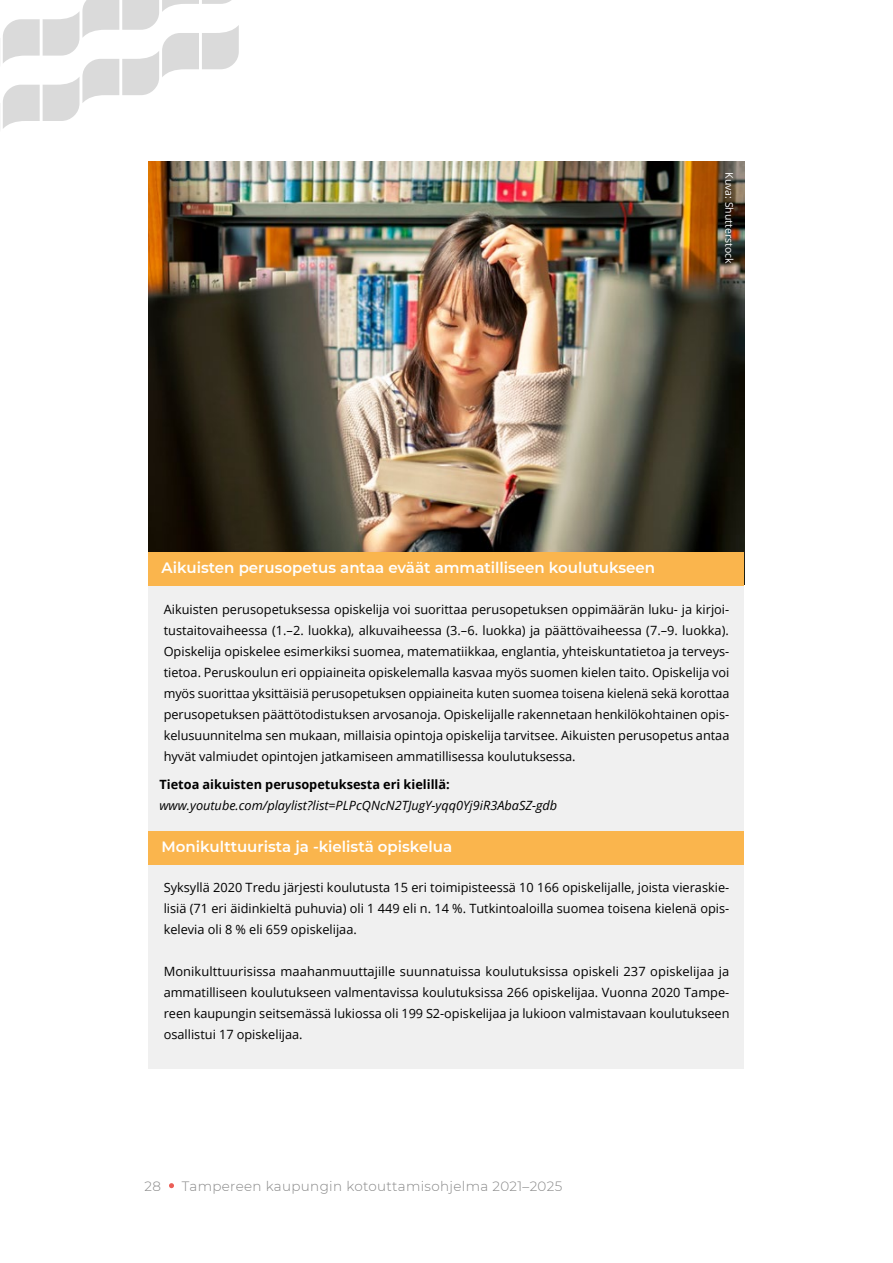
<style>
.page{position:relative;width:893px;height:1263px;background:#fff}
.page>*{position:absolute;margin:0;border:0;box-sizing:border-box;transform-origin:0 0}
.t1{font:600 15px "Montserrat";color:#fff}
.t2{font:300 13.5px "Montserrat";letter-spacing:.025em;color:#878787}
.t3{font:12.75px/21px "Open Sans";color:#000;text-align:justify}
.t4{font:italic 12.75px "Open Sans";color:#000}
.t5{font:700 12.75px "Open Sans";color:#000}
.t6{font:10.5px "Open Sans";color:#fff}
</style>
<div class="page">
<img style="left:149px;top:162px;width:595px;height:391px">
<div style="left:149px;top:575px;width:595px;height:268px;background:#f0f0f0"></div>
<div style="left:149px;top:553px;width:595px;height:33px;background:#fab54d"></div>
<div style="left:149px;top:854px;width:595px;height:215px;background:#f0f0f0"></div>
<div style="left:149px;top:831px;width:595px;height:34px;background:#fab54d"></div>
<svg style="left:169px;top:1183px;width:5px;height:5px"></svg>
<svg style="left:3px;top:0;width:236px;height:129px"></svg>
<p class="t6" style="left:736px;top:172px;width:93px;rotate:90deg">Kuva: Shutterstock</p>
<p class="t1" style="left:162px;top:557px;width:495px">Aikuisten perusopetus antaa eväät ammatilliseen koulutukseen</p>
<p class="t3" style="left:164px;top:599px;width:567px">Aikuisten perusopetuksessa opiskelija voi suorittaa perusopetuksen oppimäärän luku- ja kirjoi&shy;tustaitovaiheessa (1.–2. luokka), alkuvaiheessa (3.–6. luokka) ja päättövaiheessa (7.–9. luokka).<br>Opiskelija opiskelee esimerkiksi suomea, matematiikkaa, englantia, yhteiskuntatietoa ja terveys&shy;tietoa. Peruskoulun eri oppiaineita opiskelemalla kasvaa myös suomen kielen taito. Opiskelija voi myös suorittaa yksittäisiä perusopetuksen oppiaineita kuten suomea toisena kielenä sekä korottaa perusopetuksen päättötodistuksen arvosanoja. Opiskelijalle rakennetaan henkilökohtainen opis&shy;kelusuunnitelma sen mukaan, millaisia opintoja opiskelija tarvitsee. Aikuisten perusopetus antaa hyvät valmiudet opintojen jatkamiseen ammatillisessa koulutuksessa.</p>
<p class="t5" style="left:159px;top:775px;width:292px">Tietoa aikuisten perusopetuksesta eri kielillä:</p>
<p class="t4" style="left:159px;top:797px;width:399px">www.youtube.com/playlist?list=PLPcQNcN2TJugY-yqq0Yj9iR3AbaSZ-gdb</p>
<p class="t1" style="left:162px;top:836px;width:292px">Monikulttuurista ja -kielistä opiskelua</p>
<p class="t3" style="left:164px;top:877px;width:567px">Syksyllä 2020 Tredu järjesti koulutusta 15 eri toimipisteessä 10 166 opiskelijalle, joista vieraskie&shy;lisiä (71 eri äidinkieltä puhuvia) oli 1 449 eli n. 14 %. Tutkintoaloilla suomea toisena kielenä opis&shy;kelevia oli 8 % eli 659 opiskelijaa.</p>
<p class="t3" style="left:164px;top:961px;width:567px">Monikulttuurisissa maahanmuuttajille suunnatuissa koulutuksissa opiskeli 237 opiskelijaa ja ammatilliseen koulutukseen valmentavissa koulutuksissa 266 opiskelijaa. Vuonna 2020 Tampe&shy;reen kaupungin seitsemässä lukiossa oli 199 S2-opiskelijaa ja lukioon valmistavaan koulutukseen osallistui 17 opiskelijaa.</p>
<p class="t2" style="left:145px;top:1177px;width:18px">28</p>
<p class="t2" style="left:182px;top:1177px;width:382px">Tampereen kaupungin kotouttamisohjelma 2021–2025</p>
</div>
